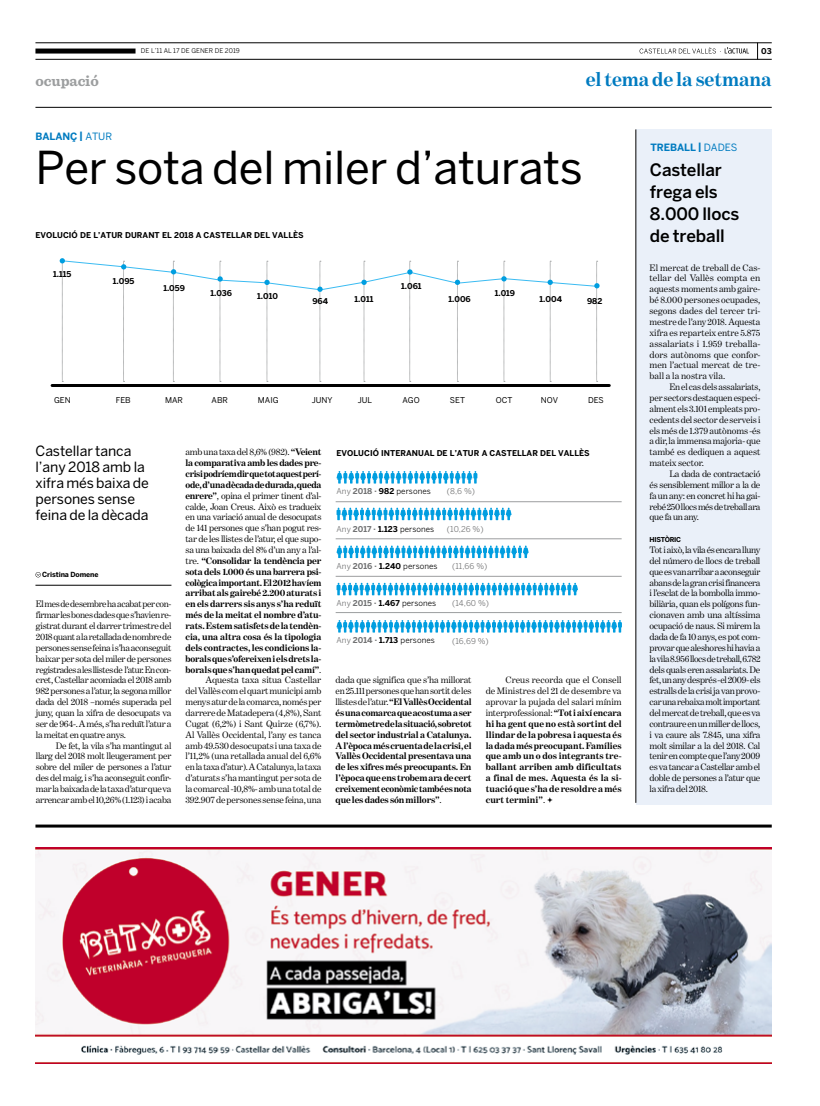
<style>
.page{position:relative;width:820px;height:1106px;background:#fff}
.page>*{position:absolute;margin:0;border:0;box-sizing:border-box;transform-origin:0 0}
.t1{font:45px "Benton Sans";letter-spacing:-.005em;color:#000}
.t2{font:700 20px "Benton Modern One";letter-spacing:-.005em;color:#007bc0}
.t3{font:500 17px/22px "Benton Sans";letter-spacing:-.01em;color:#000}
.t4{font:700 15px "Sentinel";letter-spacing:-.005em;color:#9c9e9f}
.t5{font:14px/16px "Benton Sans";letter-spacing:-.005em;color:#000}
.t6{font:700 10px "Benton Sans";letter-spacing:-.01em;color:#007bc0}
.t7{font:9.5px/10.9px "Benton Modern One";letter-spacing:-.025em;color:#000;text-align:justify}
.t8{font:700 9.5px/10.9px "Benton Modern One";letter-spacing:-.015em;color:#000;text-align:justify}
.t9{font:700 8px "Benton Sans";letter-spacing:.005em;color:#000}
.t10{font:8px "Benton Sans";color:#000}
.t11{font:8px "Benton Sans";letter-spacing:.005em;color:#707172}
.t12{font:8px "Benton Sans";color:#000}
.t13{font:700 7px "Benton Sans";letter-spacing:-.01em;color:#000}
.t14{font:700 6.7px "Benton Sans";letter-spacing:-.04em;color:#000}
.t15{font:6.5px "Benton Sans";letter-spacing:.005em;color:#000}
.s1{font-weight:400}
.s2{font-weight:700}
.s3{color:#707172}
.s4{font-weight:700;color:#707172}
</style>
<div class="page">
<svg style="left:757px;top:44px;width:1px;height:15px"></svg>
<svg style="left:639px;top:47px;width:109px;height:7px"></svg>
<hr style="left:35px;top:107px;width:736px;height:1px;background:#000">
<hr style="left:35px;top:43px;width:736px;height:1px;background:#000">
<hr style="left:35px;top:59px;width:736px;height:1px;background:#000">
<div style="left:35px;top:49px;width:100px;height:5px;background:#000"></div>
<img style="left:35px;top:847px;width:736px;height:216px">
<hr style="left:35px;top:824px;width:736px;height:3px;background:#000">
<div style="left:635px;top:129px;width:136px;height:675px;background:#eaf0f9"></div>
<hr style="left:635px;top:129px;width:1px;height:673px;background:#000">
<svg style="left:35px;top:572px;width:6px;height:5px"></svg>
<hr style="left:35px;top:585px;width:136px;height:1px;background:#000">
<svg style="left:336px;top:471px;width:141px;height:12px"></svg>
<svg style="left:336px;top:507px;width:175px;height:13px"></svg>
<svg style="left:336px;top:545px;width:192px;height:13px"></svg>
<svg style="left:336px;top:583px;width:241px;height:12px"></svg>
<svg style="left:336px;top:620px;width:285px;height:12px"></svg>
<hr style="left:335px;top:501px;width:286px;height:1px;background:#9c9e9f">
<hr style="left:335px;top:538px;width:286px;height:1px;background:#9c9e9f">
<hr style="left:335px;top:576px;width:286px;height:1px;background:#9c9e9f">
<hr style="left:335px;top:612px;width:286px;height:1px;background:#9c9e9f">
<hr style="left:52px;top:384px;width:557px;height:3px;background:#000">
<svg style="left:60px;top:258px;width:539px;height:124px"></svg>
<svg style="left:547px;top:797px;width:5px;height:5px"></svg>
<p class="t15" style="left:141px;top:47px;width:100px">de l’11 al 17 de gener de 2019</p>
<p class="t9" style="left:760px;top:46px;width:12px">03</p>
<h3 class="t4" style="left:35px;top:69px;width:65px">ocupació</h3>
<h2 class="t2" style="left:585px;top:68px;width:187px">el tema de la setmana</h2>
<p class="t6" style="left:35px;top:131px;width:78px">BALANÇ | <span class="s1">atur</span></p>
<h1 class="t1" style="left:35px;top:141px;width:549px">Per sota del miler d’aturats</h1>
<p class="t9" style="left:35px;top:230px;width:192px">EVOLUCI Ó DE L’ATUR DURANT EL 2018 A CASTELL</p>
<p class="t9" style="left:240px;top:230px;width:65px">AR DEL VALLÈS</p>
<p class="t9" style="left:53px;top:270px;width:20px">1.115</p>
<p class="t9" style="left:113px;top:277px;width:23px">1.095</p>
<p class="t9" style="left:163px;top:283px;width:23px">1.059</p>
<p class="t9" style="left:210px;top:289px;width:23px">1.036</p>
<p class="t9" style="left:257px;top:291px;width:22px">1.010</p>
<p class="t9" style="left:312px;top:296px;width:17px">964</p>
<p class="t9" style="left:354px;top:294px;width:20px">1.011</p>
<p class="t9" style="left:401px;top:281px;width:22px">1.061</p>
<p class="t9" style="left:448px;top:294px;width:24px">1.006</p>
<p class="t9" style="left:494px;top:289px;width:22px">1.019</p>
<p class="t9" style="left:539px;top:294px;width:24px">1.004</p>
<p class="t9" style="left:586px;top:296px;width:17px">982</p>
<p class="t12" style="left:54px;top:395px;width:12px">GEN</p>
<p class="t12" style="left:116px;top:395px;width:16px">FEB</p>
<p class="t12" style="left:165px;top:395px;width:18px">MAR</p>
<p class="t12" style="left:211px;top:395px;width:17px">ABR</p>
<p class="t12" style="left:258px;top:395px;width:22px">MAIG</p>
<p class="t12" style="left:311px;top:395px;width:22px">JUNY</p>
<p class="t12" style="left:357px;top:395px;width:16px">JUL</p>
<p class="t12" style="left:402px;top:395px;width:18px">AGO</p>
<p class="t12" style="left:450px;top:395px;width:6px">SET</p>
<p class="t12" style="left:495px;top:395px;width:18px">OCT</p>
<p class="t12" style="left:540px;top:395px;width:19px">NO V</p>
<p class="t12" style="left:587px;top:395px;width:6px">DES</p>
<h3 class="t5" style="left:36px;top:443px;width:115px">Castellar tanca l’any 2018 amb la xifra més baixa de persones sense feina de la dècada</h3>
<p class="t13" style="left:42px;top:570px;width:58px">Cristina Domene</p>
<p class="t7" style="left:36px;top:598px;width:137px">El mes de desembre ha acabat per con&shy;firmar les bones dades que s’havien re&shy;gistrat durant el darrer trimestre del 2018 quant a la retallada de nombre de persones sense feina i s’ha aconseguit baixar per sota del miler de persones registrades a les llistes de l’atur. En con&shy;cret, Castellar acomiada el 2018 amb 982 persones a l’atur, la segona millor dada del 2018 –només superada pel juny, quan la xifra de desocupats va ser de 964-. A més, s’ha reduït l’atur a la meitat en quatre anys.</p>
<p class="t7" style="left:36px;top:739px;width:137px;text-indent:20px">De fet, la vila s’ha mantingut al llarg del 2018 molt lleugerament per sobre del miler de persones a l’atur des del maig, i s’ha aconseguit confir&shy;mar la baixada de la taxa d’atur que va arrencar amb el 10,26% (1.123) i acaba</p>
<p class="t7" style="left:185px;top:446px;width:137px;text-align:right">amb una taxa del 8,6% (982). <span class="s2">“Veient la comparativa amb les dades pre&shy;crisi podríem dir que tot aquest perí&shy;ode, d’una dècada de durada, queda enrere”</span>, opina el primer tinent d’al&shy;calde, Joan Creus. Això es tradueix en una variació anual de desocupats de 141 persones que s’han pogut res&shy;tar de les llistes de l’atur, el que supo&shy;sa una baixada del 8% d’un any a l’al&shy;tre. <span class="s2">“Consolidar la tendència per sota dels 1.000 és una barrera psi&shy;cològica important. El 2012 havíem arribat als gairebé 2.200 aturats i en els darrers sis anys s’ha reduït més de la meitat el nombre d’atu&shy;rats. Estem satisfets de la tendèn&shy;cia, una altra cosa és la tipologia dels contractes, les condicions la&shy;borals que s’ofereixen i els drets la&shy;borals que s’han quedat pel camí”</span>.<br>Aquesta taxa situa Castellar<br>del Vallès com el quart municipi amb menys atur de la comarca, només per darrere de Matadepera (4,8%), Sant Cugat (6,2%) i Sant Quirze (6,7%).<br>Al Vallès Occidental, l’any es tanca amb 49.530 desocupats i una taxa de l’11,2% (una retallada anual del 6,6% en la taxa d’atur). A Catalunya, la taxa d’aturats s’ha mantingut per sota de la comarcal -10,8%- amb una total de 392.907 de persones sense feina, una</p>
<p class="t9" style="left:336px;top:448px;width:176px">EVOLUCI Ó I NTERANUAL DE L’ATUR A CASTELL</p>
<p class="t9" style="left:526px;top:448px;width:65px">AR DEL VALLÈS</p>
<p class="t10" style="left:336px;top:486px;width:96px"><span class="s3">Any</span> <span class="s4">2018 ·</span> <span class="s2">982</span> persones</p>
<p class="t11" style="left:447px;top:486px;width:30px">(8,6 %)</p>
<p class="t11" style="left:447px;top:524px;width:38px">(10,26 %)</p>
<p class="t11" style="left:452px;top:561px;width:37px">(11,66 %)</p>
<p class="t11" style="left:452px;top:598px;width:38px">(14,60 %)</p>
<p class="t11" style="left:452px;top:636px;width:38px">(16,69 %)</p>
<p class="t10" style="left:336px;top:524px;width:99px"><span class="s3">Any</span> <span class="s4">2017 ·</span> <span class="s2">1.123</span> persones</p>
<p class="t10" style="left:336px;top:561px;width:102px"><span class="s3">Any</span> <span class="s4">2016 ·</span> <span class="s2">1.240</span> persones</p>
<p class="t10" style="left:336px;top:598px;width:101px"><span class="s3">Any</span> <span class="s4">2015 ·</span> <span class="s2">1.467</span> persones</p>
<p class="t10" style="left:336px;top:635px;width:100px"><span class="s3">Any</span> <span class="s4">2014 ·</span> <span class="s2">1.713</span> persones</p>
<p class="t8" style="left:335px;top:674px;width:137px"><span class="s1">dada que significa que s’ha millorat en 25.111 persones que han sortit de les llistes de l’atur.</span> “El Vallès Occidental és una comarca que acostuma a ser termòmetre de la situació, sobretot del sector industrial a Catalunya.<br>A l’època més cruenta de la crisi, el Vallès Occidental presentava una de les xifres més preocupants. En l’època que ens trobem ara de cert creixement econòmic també es nota que les dades són millors”<span class="s1">.</span></p>
<p class="t8" style="left:485px;top:674px;width:137px;text-indent:20px"><span class="s1">Creus recorda que el Consell de Ministres del 21 de desembre va aprovar la pujada del salari mínim interprofessional:</span> “Tot i així encara hi ha gent que no està sortint del llindar de la pobresa i aquesta és la dada més preocupant. Famílies que amb un o dos integrants tre&shy;ballant arriben amb dificultats a final de mes. Aquesta és la si&shy;tuació que s’ha de resoldre a més curt termini”<span class="s1">.</span></p>
<p class="t6" style="left:650px;top:141px;width:88px">treball | <span class="s1">dades</span></p>
<h3 class="t3" style="left:649px;top:159px;width:91px">Castellar frega els<br>8.000 llocs de treball</h3>
<p class="t7" style="left:649px;top:262px;width:112px">El mercat de treball de Cas&shy;tellar del Vallès compta en aquests moments amb gaire&shy;bé 8.000 persones ocupades, segons dades del tercer tri&shy;mestre de l’any 2018. Aquesta xifra es reparteix entre 5.875 assalariats i 1.959 treballa&shy;dors autònoms que confor&shy;men l’actual mercat de tre&shy;ball a la nostra vila.</p>
<p class="t7" style="left:649px;top:381px;width:112px;text-indent:20px">En el cas dels assalariats, per sectors destaquen especi&shy;alment els 3.101 empleats pro&shy;cedents del sector de serveis i els més de 1.379 autònoms -és a dir, la immensa majoria- que també es dediquen a aquest mateix sector.</p>
<p class="t7" style="left:649px;top:468px;width:112px;text-indent:20px">La dada de contractació és sensiblement millor a la de fa un any: en concret hi ha gai&shy;rebé 250 llocs més de treball ara que fa un any.</p>
<p class="t14" style="left:649px;top:535px;width:33px">HISTÒRIC</p>
<p class="t7" style="left:649px;top:544px;width:112px">Tot i això, la vila és encara lluny del número de llocs de treball que es van arribar a aconseguir abans de la gran crisi financera i l’esclat de la bombolla immo&shy;biliària, quan els polígons fun&shy;cionaven amb una altíssima ocupació de naus. Si mirem la dada de fa 10 anys, es pot com&shy;provar que aleshores hi havia a la vila 8.956 llocs de treball, 6.782 dels quals eren assalariats. De fet, un any després -el 2009- els estralls de la crisi ja van provo&shy;car una rebaixa molt important del mercat de treball, que es va contraure en un miller de llocs, i va caure als 7.845, una xifra molt similar a la del 2018. Cal tenir en compte que l’any 2009 es va tancar a Castellar amb el doble de persones a l’atur que la xifra del 2018.</p>
</div>
